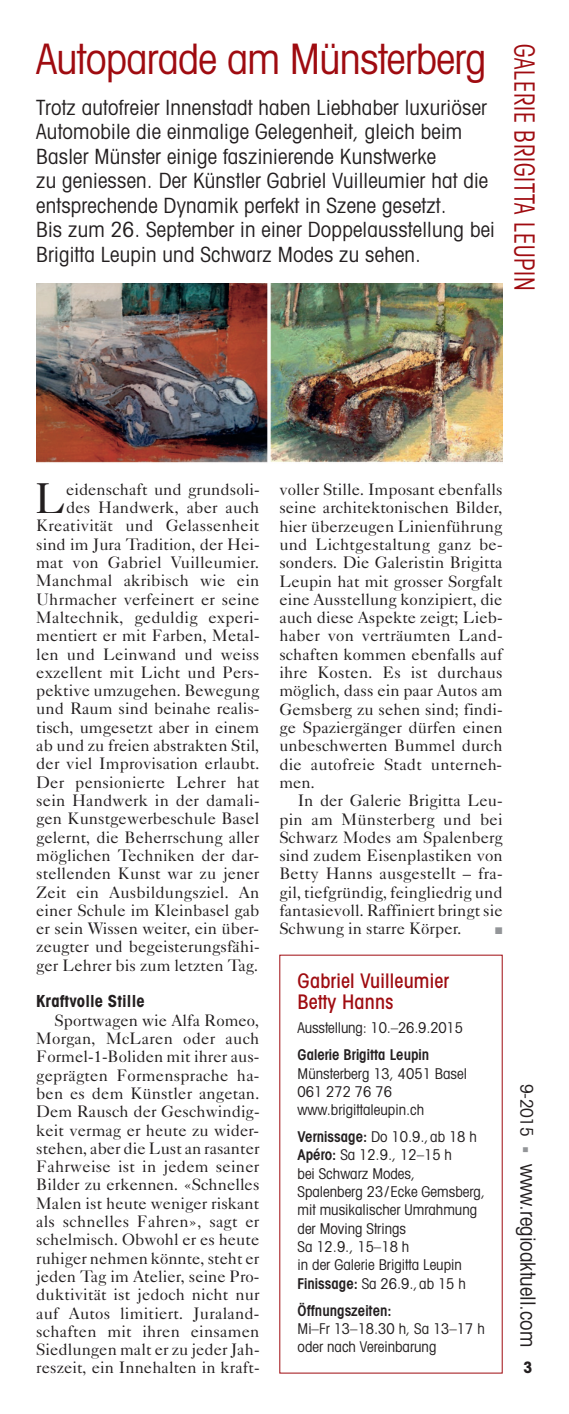
<style>
.page{position:relative;width:569px;height:1414px;background:#fff}
.page>*{position:absolute;margin:0;border:0;box-sizing:border-box;transform-origin:0 0}
.t1{font:43.05px "Caslon Five Forty";color:#231f20}
.t2{font:condensed 42px "Avant Garde";letter-spacing:-.015em;color:#9f0b10}
.t3{font:condensed 28px "Avant Garde";letter-spacing:.035em;color:#9f0b10;scale:.8 1}
.t4{font:condensed 21px/24.5px "Avant Garde";letter-spacing:.01em;color:#231f20}
.t5{font:500 condensed 20.12px/21px "Avant Garde";letter-spacing:.01em;color:#9f0b10}
.t6{font:condensed 17.5px "Avant Garde";color:#231f20}
.t7{font:16.62px/18.4px "Caslon Five Forty";letter-spacing:.005em;color:#231f20;text-align:justify}
.t8{font:700 condensed 16.62px "Avant Garde";letter-spacing:.01em;color:#231f20}
.t9{font:700 condensed 15.75px "Avant Garde";color:#231f20}
.t10{font:condensed 14.88px/18.4px "Avant Garde";color:#231f20}
.t11{font:600 condensed 14.88px "Avant Garde";color:#231f20}
.t12{font:9.62px "Zapf Dingbats ITC";color:#939598}
.s1{font-weight:600}
.s2{color:#939598}
</style>
<div class="page">
<img style="left:36px;top:283px;width:467px;height:180px">
<h2 class="t2" style="left:36px;top:44px;width:452px">Autoparade am Münsterberg</h2>
<p class="t4" style="left:36px;top:97px;width:460px">Trotz autofreier Innenstadt haben Liebhaber luxuriöser Automobile die einmalige Gelegenheit, gleich beim Basler Münster einige faszinierende Kunstwerke<br>zu geniessen. Der Künstler Gabriel Vuilleumier hat die entsprechende Dynamik perfekt in Szene gesetzt.<br>Bis zum 26. September in einer Doppelausstellung bei Brigitta Leupin und Schwarz Modes zu sehen.</p>
<h3 class="t3" style="left:535px;top:44px;width:310px;rotate:90deg">GALERIE BRIGITTA LEUPIN</h3>
<p class="t7" style="left:36px;top:482px;width:225px;text-align:right">eidenschaft und grundsoli-<br>des Handwerk, aber auch<br>Kreativität und Gelassenheit sind im Jura Tradition, der Hei&shy;mat von Gabriel Vuilleumier.<br>Manchmal akribisch wie ein<br>Uhrmacher verfeinert er seine<br>Maltechnik, geduldig experi&shy;mentiert er mit Farben, Metal&shy;len und Leinwand und weiss exzellent mit Licht und Pers&shy;pektive umzugehen. Bewegung und Raum sind beinahe realis&shy;tisch, umgesetzt aber in einem ab und zu freien abstrakten Stil, der viel Improvisation erlaubt.<br>Der pensionierte Lehrer hat sein Handwerk in der damali&shy;gen Kunstgewerbeschule Basel gelernt, die Beherrschung aller möglichen Techniken der dar&shy;stellenden Kunst war zu jener<br>Zeit ein Ausbildungsziel. An einer Schule im Kleinbasel gab er sein Wissen weiter, ein über&shy;zeugter und begeisterungsfähi&shy;ger Lehrer bis zum letzten Tag.</p>
<p class="t8" style="left:36px;top:995px;width:110px">Kraftvolle Stille</p>
<p class="t7" style="left:36px;top:1012px;width:225px;text-indent:18px">Sportwagen wie Alfa Romeo, Morgan, McLaren oder auch Formel-1-Boliden mit ihrer aus&shy;geprägten Formensprache ha&shy;ben es dem Künstler angetan.<br>Dem Rausch der Geschwindig&shy;keit vermag er heute zu wider&shy;stehen, aber die Lust an rasanter Fahrweise ist in jedem seiner Bilder zu erkennen. «Schnelles Malen ist heute weniger riskant als schnelles Fahren», sagt er schelmisch. Obwohl er es heute ruhiger nehmen könnte, steht er jeden Tag im Atelier, seine Pro&shy;duktivität ist jedoch nicht nur auf Autos limitiert. Juraland&shy;schaften mit ihren einsamen Siedlungen malt er zu jeder Jah&shy;reszeit, ein Innehalten in kraft-</p>
<h1 class="t1" style="left:35px;top:483px;width:33px">L</h1>
<p class="t7" style="left:279px;top:482px;width:225px">voller Stille. Imposant ebenfalls seine architektonischen Bilder, hier überzeugen Linienführung und Lichtgestaltung ganz be&shy;sonders. Die Galeristin Brigitta Leupin hat mit grosser Sorgfalt eine Ausstellung konzipiert, die auch diese Aspekte zeigt; Lieb&shy;haber von verträumten Land&shy;schaften kommen ebenfalls auf ihre Kosten. Es ist durchaus möglich, dass ein paar Autos am Gemsberg zu sehen sind; findi&shy;ge Spaziergänger dürfen einen unbeschwerten Bummel durch die autofreie Stadt unterneh&shy;men.</p>
<p class="t7" style="left:279px;top:793px;width:225px;text-indent:18px">In der Galerie Brigitta Leu&shy;pin am Münsterberg und bei Schwarz Modes am Spalenberg sind zudem Eisenplastiken von Betty Hanns ausgestellt – fra&shy;gil, tiefgründig, feingliedrig und fantasievoll. Raffiniert bringt sie Schwung in starre Körper.</p>
<p class="t12" style="left:495px;top:925px;width:9px">■</p>
<p class="t5" style="left:298px;top:972px;width:153px">Gabriel Vuilleumier<br>Betty Hanns</p>
<p class="t10" style="left:298px;top:1020px;width:167px">Ausstellung: 10.–26.9.2015</p>
<p class="t11" style="left:298px;top:1049px;width:133px">Galerie Brigitta Leupin</p>
<p class="t10" style="left:298px;top:1065px;width:171px">Münsterberg 13, 4051 Basel<br>061 272 76 76 www.brigittaleupin.ch</p>
<p class="t10" style="left:298px;top:1129px;width:189px"><span class="s1">Vernissage:</span> Do 10.9.,ab 18 h<br><span class="s1">Apéro:</span> Sa 12.9., 12–15 h<br>bei Schwarz Modes,<br>Spalenberg 23/Ecke Gemsberg, mit musikalischer Umrahmung der Moving Strings<br>Sa 12.9., 15–18 h<br>in der Galerie Brigitta Leupin<br><span class="s1">Finissage:</span> Sa 26.9.,ab 15 h</p>
<p class="t11" style="left:298px;top:1305px;width:96px">Öffnungszeiten:</p>
<p class="t10" style="left:298px;top:1321px;width:189px">Mi–Fr 13–18.30 h, Sa 13–17 h oder nach Vereinbarung</p>
<p class="t6" style="left:533px;top:1083px;width:55px;rotate:90deg">9-2015</p>
<p class="t4" style="left:538px;top:1147px;width:201px;rotate:90deg"><span class="s2">■</span> www.regioaktuell.com</p>
<p class="t9" style="left:523px;top:1362px;width:10px">3</p>
</div>
